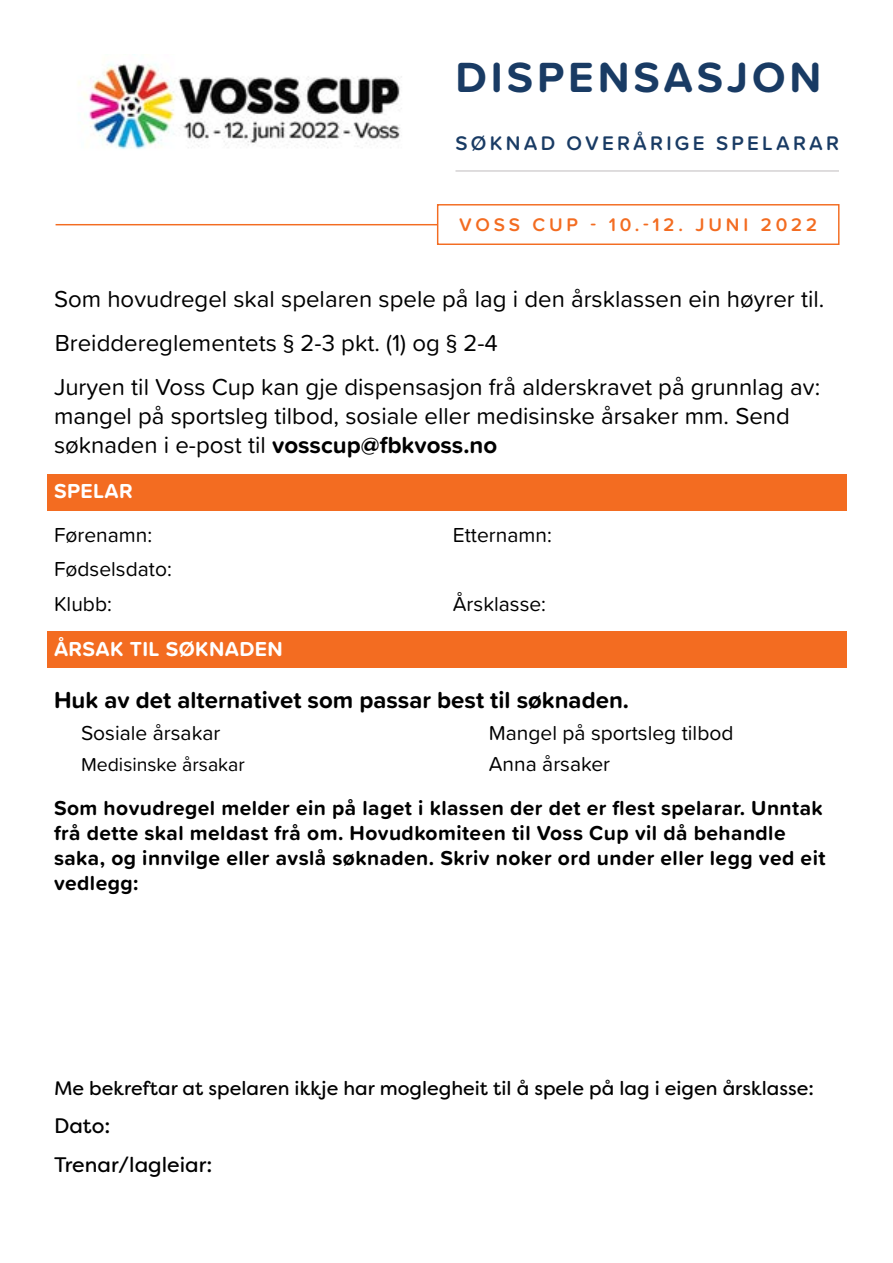
<style>
.page{position:relative;width:893px;height:1263px;background:#fff}
.page>*{position:absolute;margin:0;border:0;box-sizing:border-box;transform-origin:0 0}
.t1{font:700 43.8px "Proxima Soft";letter-spacing:.09em;color:#193b64}
.t2{font:24px/28.8px "Proxima Soft";color:#000}
.t3{font:700 24px "Proxima Soft";color:#000}
.t4{font:700 21px/25.2px "Proxima Soft";letter-spacing:.02em;color:#000}
.t5{font:21px/34.5px "Proxima Soft";color:#000}
.t6{font:700 21px "Proxima Soft";letter-spacing:.02em;color:#fff}
.t7{font:21px/38.2px "Filson Soft";color:#000}
.t8{font:600 20.4px "Proxima Soft";letter-spacing:.16em;color:#193b64}
.t9{font:19.5px "Filson Soft";color:#000}
.t10{font:19.5px "Proxima Soft";color:#000}
.t11{font:600 18.9px "Proxima Soft";letter-spacing:.2em;color:#f36c21}
.s1{font-weight:700}
</style>
<div class="page">
<img style="left:78px;top:54px;width:324px;height:95px">
<hr style="left:455px;top:170px;width:384px;height:2px;background:#d7d5d6">
<hr style="left:56px;top:224px;width:384px;height:1px;background:#f36c21">
<div style="left:437px;top:204px;width:402px;height:41px;border:1px solid #f36c21"></div>
<div style="left:46px;top:474px;width:800px;height:36px;background:#f36c21"></div>
<div style="left:46px;top:632px;width:800px;height:36px;background:#f36c21"></div>
<h1 class="t1" style="left:455px;top:44px;width:368px">DISPENSASJON</h1>
<p class="t8" style="left:455px;top:128px;width:385px">SØKNAD OVERÅRIGE SPELARAR</p>
<p class="t11" style="left:459px;top:210px;width:359px">VOSS CUP - 10.-12. JUNI 2022</p>
<p class="t2" style="left:54px;top:276px;width:772px;line-height:44.1px">Som hovudregel skal spelaren spele på lag i den årsklassen ein høyrer til.<br>Breiddereglementets § 2-3 pkt. (1) og § 2-4</p>
<p class="t2" style="left:54px;top:372px;width:768px">Juryen til Voss Cup kan gje dispensasjon frå alderskravet på grunnlag av: mangel på sportsleg tilbod, sosiale eller medisinske årsaker mm. Send søknaden i e-post til <span class="s1">vosscup@fbkvoss.no</span></p>
<p class="t6" style="left:54px;top:475px;width:80px">SPELAR</p>
<p class="t5" style="left:54px;top:517px;width:100px">Førenamn:</p>
<p class="t5" style="left:453px;top:517px;width:101px">Etternamn:</p>
<p class="t5" style="left:54px;top:551px;width:119px">Fødselsdato:<br>Klubb:</p>
<p class="t5" style="left:453px;top:586px;width:95px">Årsklasse:</p>
<p class="t6" style="left:54px;top:633px;width:230px">ÅRSAK TIL SØKNADEN</p>
<p class="t3" style="left:54px;top:682px;width:576px">Huk av det alternativet som passar best til søknaden.</p>
<p class="t5" style="left:81px;top:715px;width:141px">Sosiale årsakar</p>
<p class="t10" style="left:81px;top:750px;width:165px">Medisinske årsakar</p>
<p class="t5" style="left:489px;top:716px;width:246px;line-height:31.5px">Mangel på sportsleg tilbod<br>Anna årsaker</p>
<p class="t4" style="left:54px;top:794px;width:773px">Som hovudregel melder ein på laget i klassen der det er flest spelarar. Unntak frå dette skal meldast frå om. Hovudkomiteen til Voss Cup vil då behandle saka, og innvilge eller avslå søknaden. Skriv noker ord under eller legg ved eit vedlegg:</p>
<p class="t9" style="left:54px;top:1076px;width:761px">Me bekreftar at spelaren ikkje har moglegheit til å spele på lag i eigen årsklasse:</p>
<p class="t7" style="left:54px;top:1107px;width:160px">Dato:<br>Trenar/lagleiar:</p>
</div>
